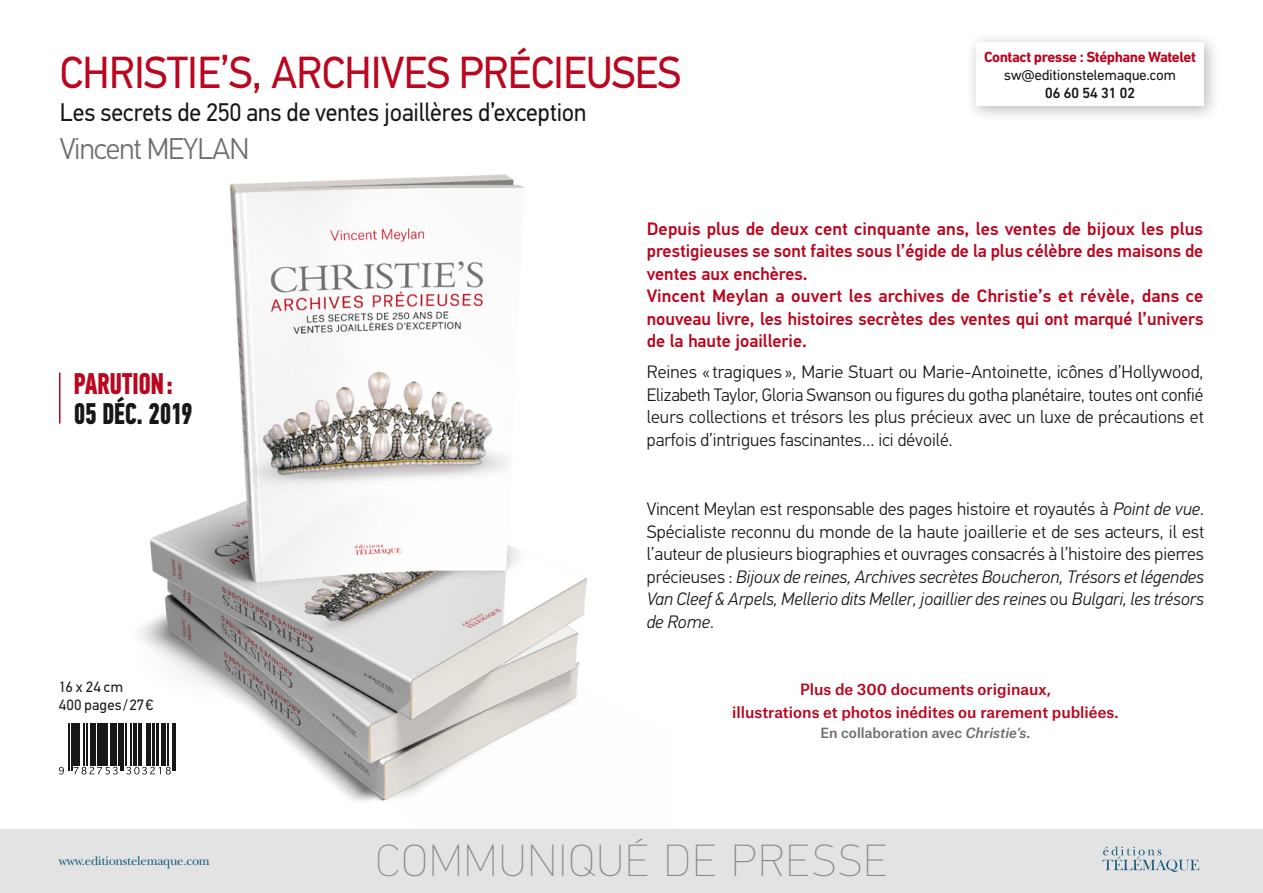
<style>
.page{position:relative;width:1263px;height:893px;background:#fff}
.page>*{position:absolute;margin:0;border:0;box-sizing:border-box;transform-origin:0 0}
.t1{font:45px "PFDIN Text Pro";letter-spacing:-.01em;color:#ba061e;scale:.95 1}
.t2{font:45px "PFDIN Text Pro X Thin";letter-spacing:.04em;color:#868786}
.t3{font:300 30px "PFDIN Text Pro";letter-spacing:-.03em;color:#6e6e6e}
.t4{font:700 30px "PFDIN Text Comp Pro";letter-spacing:-.03em;color:#181716;scale:.95 1}
.t5{font:700 30px "PFDIN Text Comp Pro";letter-spacing:-.02em;color:#ba061e;scale:.95 1}
.t6{font:25.5px "PFDIN Text Pro";letter-spacing:-.005em;color:#181716;scale:.95 1}
.t7{font:300 18px/22.5px "PFDIN Text Pro";color:#181716;text-align:justify}
.t8{font:500 18px/22.5px "PFDIN Text Pro";color:#ba061e}
.t9{font:500 15px/22.5px "Atlas Grotesk";color:#ba061e;text-align:center}
.t10{font:700 15px "DIN Next LT Pro";letter-spacing:-.03em;color:#ba061e}
.t11{font:15px "DIN Next LT Pro";letter-spacing:-.03em;color:#181716}
.t12{font:15px/18px "PFDIN Text Pro";letter-spacing:.005em;color:#181716}
.t13{font:500 15px "DIN Next LT Pro";letter-spacing:-.03em;color:#181716}
.t14{font:500 13.5px "Atlas Grotesk";color:#6e6e6e}
.t15{font:12.75px "New Baskerville Std";letter-spacing:-.02em;color:#135b7a}
.s1{font-style:italic}
</style>
<div class="page">
<img style="left:59px;top:174px;width:528px;height:628px">
<div style="left:0;top:829px;width:1263px;height:64px;background:#e3e3e3"></div>
<svg style="left:1103px;top:846px;width:96px;height:26px"></svg>
<hr style="left:59px;top:372px;width:1px;height:52px;background:#ba061e">
<div style="left:965px;top:31px;width:256px;height:92px;background:#181716;opacity:.3"></div>
<div style="left:976px;top:42px;width:228px;height:64px;background:#fff"></div>
<svg style="left:59px;top:767px;width:5px;height:7px"></svg>
<hr style="left:69px;top:723px;width:1px;height:48px;background:#181716">
<hr style="left:71px;top:723px;width:1px;height:48px;background:#181716">
<hr style="left:73px;top:723px;width:4px;height:42px;background:#181716">
<hr style="left:78px;top:723px;width:2px;height:42px;background:#181716">
<hr style="left:84px;top:723px;width:1px;height:42px;background:#181716">
<hr style="left:87px;top:723px;width:1px;height:42px;background:#181716">
<hr style="left:90px;top:723px;width:2px;height:42px;background:#181716">
<hr style="left:93px;top:723px;width:3px;height:42px;background:#181716">
<hr style="left:97px;top:723px;width:3px;height:42px;background:#181716">
<hr style="left:101px;top:723px;width:3px;height:42px;background:#181716">
<hr style="left:105px;top:723px;width:3px;height:42px;background:#181716">
<hr style="left:110px;top:723px;width:2px;height:42px;background:#181716">
<svg style="left:74px;top:767px;width:44px;height:7px"></svg>
<hr style="left:113px;top:723px;width:4px;height:42px;background:#181716">
<hr style="left:118px;top:723px;width:1px;height:42px;background:#181716">
<hr style="left:121px;top:723px;width:1px;height:48px;background:#181716">
<hr style="left:123px;top:723px;width:1px;height:48px;background:#181716">
<hr style="left:125px;top:723px;width:1px;height:42px;background:#181716">
<hr style="left:131px;top:723px;width:1px;height:42px;background:#181716">
<hr style="left:133px;top:723px;width:3px;height:42px;background:#181716">
<hr style="left:139px;top:723px;width:1px;height:42px;background:#181716">
<hr style="left:141px;top:723px;width:1px;height:42px;background:#181716">
<hr style="left:146px;top:723px;width:1px;height:42px;background:#181716">
<hr style="left:149px;top:723px;width:2px;height:42px;background:#181716">
<hr style="left:152px;top:723px;width:2px;height:42px;background:#181716">
<hr style="left:156px;top:723px;width:3px;height:42px;background:#181716">
<hr style="left:161px;top:723px;width:2px;height:42px;background:#181716">
<svg style="left:127px;top:767px;width:44px;height:7px"></svg>
<hr style="left:164px;top:723px;width:1px;height:42px;background:#181716">
<hr style="left:168px;top:723px;width:1px;height:42px;background:#181716">
<hr style="left:172px;top:723px;width:1px;height:48px;background:#181716">
<hr style="left:174px;top:723px;width:2px;height:48px;background:#181716">
<h1 class="t1" style="left:60px;top:46px;width:655px">CHRISTIE’S, ARCHIVES PRÉCIEUSES</h1>
<h3 class="t6" style="left:60px;top:97px;width:556px">Les secrets de 250 ans de ventes joaillères d’exception</h3>
<h2 class="t3" style="left:60px;top:131px;width:191px">Vincent MEYLAN</h2>
<p class="t10" style="left:984px;top:48px;width:213px">Contact presse : Stéphane Watelet</p>
<p class="t11" style="left:1004px;top:66px;width:174px">sw@editionstelemaque.com</p>
<p class="t13" style="left:1045px;top:84px;width:92px">06 60 54 31 02</p>
<h2 class="t5" style="left:73px;top:365px;width:106px">PARUTION:</h2>
<h2 class="t4" style="left:73px;top:395px;width:128px">05 DÉC. 2019</h2>
<p class="t12" style="left:59px;top:678px;width:96px">16 x 24 cm<br>400 pages/27€</p>
<p class="t15" style="left:59px;top:854px;width:152px">www.editionstelemaque.com</p>
<p class="t8" style="left:647px;top:218px;width:558px">Depuis plus de deux cent cinquante ans, les ventes de bijoux les plus prestigieuses se sont faites sous l’égide de la plus célèbre des maisons de ventes aux enchères.<br>Vincent Meylan a ouvert les archives de Christie’s et révèle, dans ce nouveau livre, les histoires secrètes des ventes qui ont marqué l’univers de la haute joaillerie.</p>
<p class="t7" style="left:647px;top:361px;width:558px">Reines « tragiques », Marie Stuart ou Marie-Antoinette, icônes d’Hollywood, Elizabeth Taylor, Gloria Swanson ou figures du gotha planétaire, toutes ont confié leurs collections et trésors les plus précieux avec un luxe de précautions et parfois d’intrigues fascinantes… ici dévoilé.</p>
<p class="t7" style="left:647px;top:498px;width:559px">Vincent Meylan est responsable des pages histoire et royautés à <span class="s1">Point de vue</span>.<br>Spécialiste reconnu du monde de la haute joaillerie et de ses acteurs, il est l’auteur de plusieurs biographies et ouvrages consacrés à l’histoire des pierres précieuses : <span class="s1">Bijoux de reines, Archives secrètes Boucheron, Trésors et légendes Van Cleef &amp; Arpels, Mellerio dits Meller, joaillier des reines</span> ou <span class="s1">Bulgari, les trésors de Rome</span>.</p>
<p class="t9" style="left:732px;top:677px;width:388px">Plus de 300 documents originaux,<br>illustrations et photos inédites ou rarement publiées.</p>
<p class="t14" style="left:820px;top:722px;width:211px">En collaboration avec <span class="s1">Christie’s</span>.</p>
<h1 class="t2" style="left:376px;top:835px;width:513px">COMMUNIQUÉ DE PRESSE</h1>
</div>
